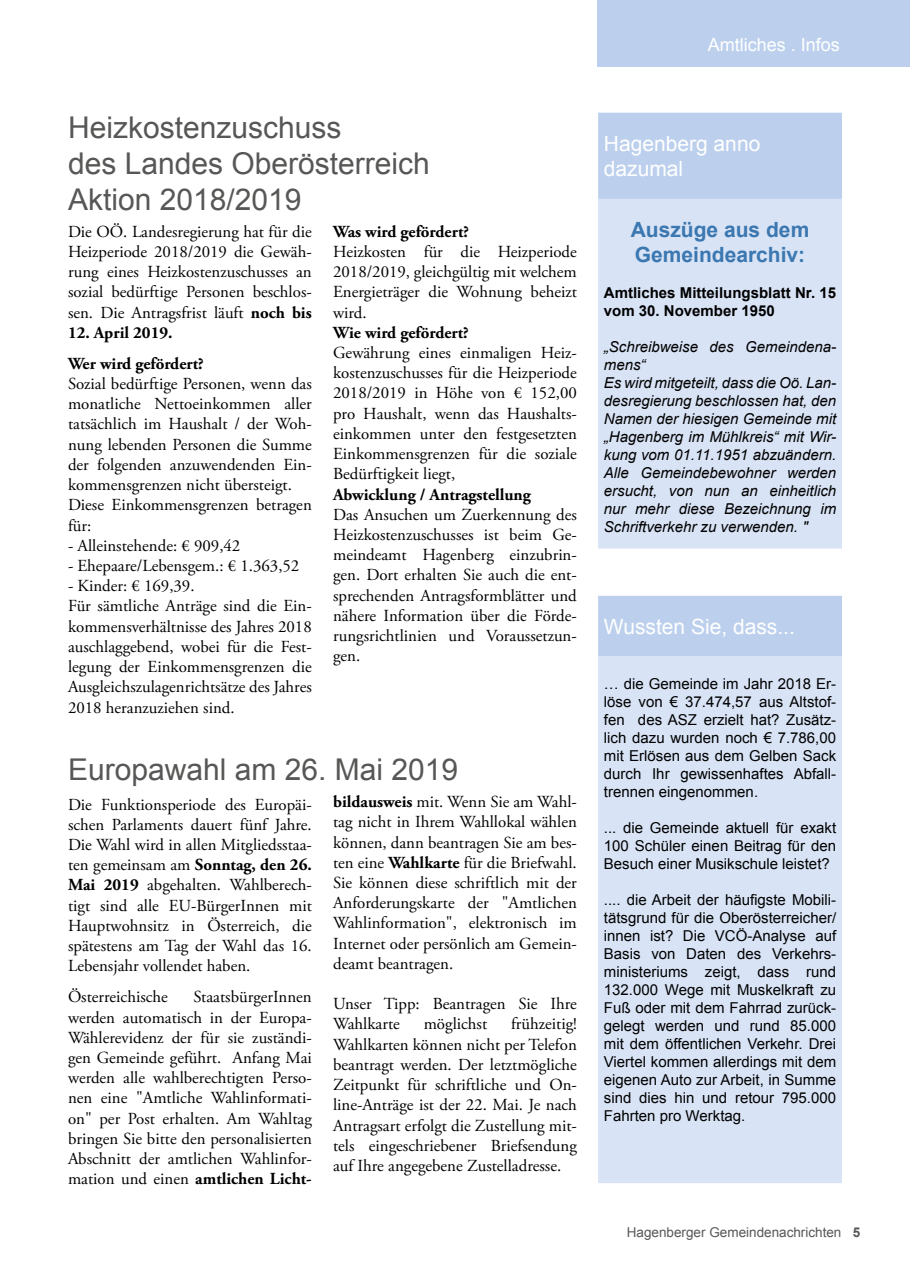
<style>
.page{position:relative;width:910px;height:1280px;background:#fff}
.page>*{position:absolute;margin:0;border:0;box-sizing:border-box;transform-origin:0 0}
.t1{font:30px/36px "Arial";color:#575756}
.t2{font:21px/25.2px "Arial";color:#fff}
.t3{font:700 21px/25.2px "Arial";color:#3b77b0}
.t4{font:18px "Arial";color:#fff}
.t5{font:16.8px/20.2px "Adobe Garamond Pro";color:#000;text-align:justify}
.t6{font:700 16.8px/31px "Adobe Garamond Pro";color:#000}
.t7{font:15px/18px "Arial";color:#000;text-align:justify}
.t8{font:italic 15px/18px "Arial";color:#000}
.t9{font:700 15px/18px "Arial";color:#000}
.t10{font:13.5px "Arial";color:#575756}
.s1{font-weight:700}
</style>
<div class="page">
<div style="left:597px;top:0;width:313px;height:67px;background:#bcd0ed"></div>
<div style="left:599px;top:198px;width:242px;height:350px;background:#d8e3f5"></div>
<div style="left:598px;top:198px;width:244px;height:351px;border:2px solid #d8e3f5"></div>
<div style="left:599px;top:113px;width:242px;height:85px;background:#bcd0ed"></div>
<div style="left:598px;top:113px;width:244px;height:86px;border:2px solid #bcd0ed"></div>
<div style="left:599px;top:596px;width:242px;height:60px;background:#bcd0ed"></div>
<div style="left:598px;top:596px;width:244px;height:61px;border:2px solid #bcd0ed"></div>
<div style="left:599px;top:657px;width:242px;height:525px;background:#d8e3f5"></div>
<div style="left:598px;top:657px;width:244px;height:526px;border:2px solid #d8e3f5"></div>
<h1 class="t1" style="left:68px;top:110px;width:363px">Heizkostenzuschuss<br>des Landes Oberösterreich<br>Aktion 2018/2019</h1>
<p class="t5" style="left:68px;top:222px;width:245px">Die OÖ. Landesregierung hat für die Heizperiode 2018/2019 die Gewäh&shy;rung eines Heizkostenzuschusses an sozial bedürftige Personen beschlos&shy;sen. Die Antragsfrist läuft <span class="s1">noch bis</span></p>
<p class="t6" style="left:68px;top:317px;width:137px">12. April 2019.<br>Wer wird gefördert?</p>
<p class="t5" style="left:68px;top:374px;width:245px;text-align:left">Sozial bedürftige Personen, wenn das monatliche Nettoeinkommen aller tatsächlich im Haushalt / der Woh&shy;nung lebenden Personen die Summe der folgenden anzuwendenden Ein&shy;kommensgrenzen nicht übersteigt.<br>Diese Einkommensgrenzen betragen für:</p>
<p class="t5" style="left:68px;top:536px;width:174px">- Alleinstehende: € 909,42</p>
<p class="t5" style="left:68px;top:556px;width:233px">- Ehepaare/Lebensgem.: € 1.363,52</p>
<p class="t5" style="left:68px;top:576px;width:245px;text-align:left">- Kinder: € 169,39.<br>Für sämtliche Anträge sind die Ein&shy;kommensverhältnisse des Jahres 2018 auschlaggebend, wobei für die Fest&shy;legung der Einkommensgrenzen die Ausgleichszulagenrichtsätze des Jahres 2018 heranzuziehen sind.</p>
<p class="t6" style="left:333px;top:216px;width:137px">Was wird gefördert?</p>
<p class="t5" style="left:333px;top:242px;width:245px">Heizkosten für die Heizperiode 2018/2019, gleichgültig mit welchem Energieträger die Wohnung beheizt wird.</p>
<p class="t6" style="left:333px;top:317px;width:137px">Wie wird gefördert?</p>
<p class="t5" style="left:333px;top:343px;width:245px">Gewährung eines einmaligen Heiz&shy;kostenzuschusses für die Heizperiode 2018/2019 in Höhe von € 152,00 pro Haushalt, wenn das Haushalts&shy;einkommen unter den festgesetzten Einkommensgrenzen für die soziale Bedürftigkeit liegt,</p>
<p class="t6" style="left:333px;top:479px;width:199px">Abwicklung / Antragstellung</p>
<p class="t5" style="left:333px;top:505px;width:245px">Das Ansuchen um Zuerkennung des Heizkostenzuschusses ist beim Ge&shy;meindeamt Hagenberg einzubrin&shy;gen. Dort erhalten Sie auch die ent&shy;sprechenden Antragsformblätter und nähere Information über die Förde&shy;rungsrichtlinien und Voraussetzun&shy;gen.</p>
<h1 class="t1" style="left:68px;top:751px;width:392px">Europawahl am 26. Mai 2019</h1>
<p class="t5" style="left:68px;top:795px;width:245px">Die Funktionsperiode des Europäi&shy;schen Parlaments dauert fünf Jahre.<br>Die Wahl wird in allen Mitgliedsstaa&shy;ten gemeinsam am <span class="s1">Sonntag, den 26.<br>Mai 2019</span> abgehalten. Wahlberech&shy;tigt sind alle EU-BürgerInnen mit Hauptwohnsitz in Österreich, die spätestens am Tag der Wahl das 16.<br>Lebensjahr vollendet haben.</p>
<p class="t5" style="left:68px;top:987px;width:101px">Österreichische</p>
<p class="t5" style="left:68px;top:987px;width:245px;text-indent:125px">StaatsbürgerInnen werden automatisch in der Europa-Wählerevidenz der für sie zuständi&shy;gen Gemeinde geführt. Anfang Mai werden alle wahlberechtigten Perso&shy;nen eine "Amtliche Wahlinformati&shy;on" per Post erhalten. Am Wahltag bringen Sie bitte den personalisierten Abschnitt der amtlichen Wahlinfor&shy;mation und einen <span class="s1">amtlichen Licht-</span></p>
<p class="t5" style="left:333px;top:792px;width:245px"><span class="s1">bildausweis</span> mit. Wenn Sie am Wahl&shy;tag nicht in Ihrem Wahllokal wählen können, dann beantragen Sie am bes&shy;ten eine <span class="s1">Wahlkarte</span> für die Briefwahl.<br>Sie können diese schriftlich mit der Anforderungskarte der "Amtlichen Wahlinformation", elektronisch im Internet oder persönlich am Gemein&shy;deamt beantragen.</p>
<p class="t5" style="left:333px;top:994px;width:245px">Unser Tipp: Beantragen Sie Ihre<br>Wahlkarte</p>
<p class="t5" style="left:333px;top:1015px;width:245px;text-indent:178px">frühzeitig!<br>Wahlkarten können nicht per Telefon beantragt werden. Der letztmögliche Zeitpunkt für schriftliche und On&shy;line-Anträge ist der 22. Mai. Je nach Antragsart erfolgt die Zustellung mit&shy;tels eingeschriebener Briefsendung auf Ihre angegebene Zustelladresse.</p>
<p class="t5" style="left:424px;top:1015px;width:65px">möglichst</p>
<p class="t4" style="left:708px;top:33px;width:134px">Amtliches . Infos</p>
<p class="t2" style="left:604px;top:131px;width:158px">Hagenberg anno dazumal</p>
<p class="t3" style="left:631px;top:217px;width:180px">Auszüge aus dem<br>Gemeindearchiv:</p>
<p class="t9" style="left:604px;top:284px;width:234px">Amtliches Mitteilungsblatt Nr. 15 vom 30. November 1950</p>
<p class="t8" style="left:604px;top:338px;width:234px">„Schreibweise des Gemeindena&shy;mens“<br>Es wird mitgeteilt, dass die Oö. Lan&shy;desregierung beschlossen hat, den<br>Namen der hiesigen Gemeinde mit „Hagenberg im Mühlkreis“ mit Wir&shy;kung vom 01.11.1951 abzuändern.<br>Alle Gemeindebewohner werden ersucht, von nun an einheitlich nur mehr diese Bezeichnung im<br>Schriftverkehr zu verwenden. "</p>
<p class="t2" style="left:604px;top:614px;width:193px">Wussten Sie, dass...</p>
<p class="t7" style="left:604px;top:674px;width:234px">… die Gemeinde im Jahr 2018 Er&shy;löse von € 37.474,57 aus Altstof&shy;fen des ASZ erzielt hat? Zusätz&shy;lich dazu wurden noch € 7.786,00 mit Erlösen aus dem Gelben Sack durch Ihr gewissenhaftes Abfall&shy;trennen eingenommen.</p>
<p class="t7" style="left:604px;top:818px;width:234px">... die Gemeinde aktuell für exakt 100 Schüler einen Beitrag für den Besuch einer Musikschule leistet?</p>
<p class="t7" style="left:604px;top:890px;width:234px">.... die Arbeit der häufigste Mobili&shy;tätsgrund für die Oberösterreicher/ innen ist? Die VCÖ-Analyse auf Basis von Daten des Verkehrs&shy;ministeriums zeigt, dass rund 132.000 Wege mit Muskelkraft zu Fuß oder mit dem Fahrrad zurück&shy;gelegt werden und rund 85.000 mit dem öffentlichen Verkehr. Drei Viertel kommen allerdings mit dem eigenen Auto zur Arbeit, in Summe sind dies hin und retour 795.000<br>Fahrten pro Werktag.</p>
<p class="t10" style="left:627px;top:1224px;width:235px">Hagenberger Gemeindenachrichten <span class="s1">5</span></p>
</div>
